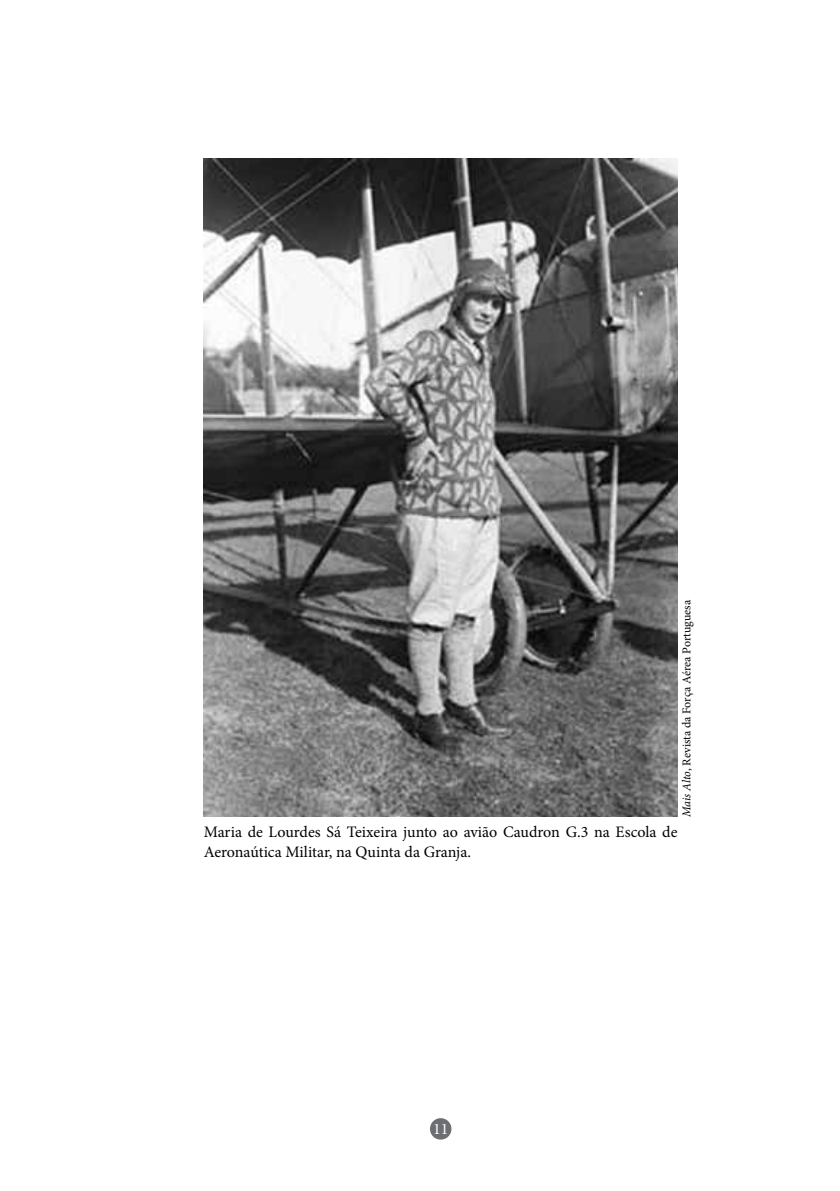
<style>
.page{position:relative;width:840px;height:1191px;background:#fff}
.page>*{position:absolute;margin:0;border:0;box-sizing:border-box;transform-origin:0 0}
.t1{font:16px/20px "Minion Pro";color:#000}
.t2{font:16px "Minion Pro";color:#fff}
.t3{font:12px "Minion Pro";color:#000}
.s1{font-style:italic}
</style>
<div class="page">
<div style="left:429px;top:1118px;width:22px;height:21px;background:#6d6e71;border-radius:50%"></div>
<img style="left:204px;top:159px;width:473px;height:657px">
<p class="t3" style="left:678px;top:816px;width:218px;rotate:-90deg"><span class="s1">Mais Alto</span>, Revista da Força Aérea Portuguesa</p>
<p class="t1" style="left:204px;top:821px;width:475px">Maria de Lourdes Sá Teixeira junto ao avião Caudron G.3 na Escola de<br>Aeronaútica Militar, na Quinta da Granja.</p>
<p class="t2" style="left:433px;top:1117px;width:17px">11</p>
</div>
